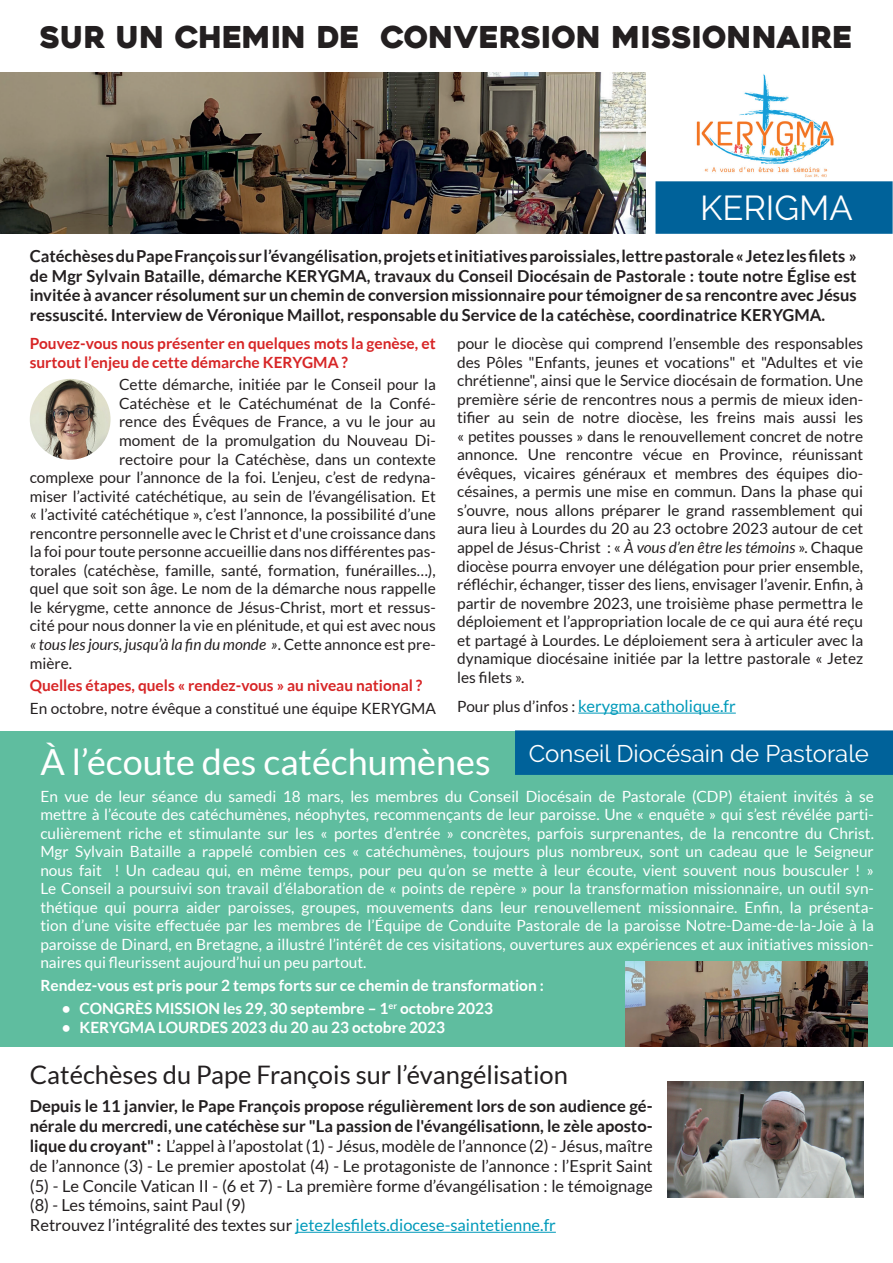
<style>
.page{position:relative;width:893px;height:1263px;background:#fff}
.page>*{position:absolute;margin:0;border:0;box-sizing:border-box;transform-origin:0 0}
.t1{font:36px "Lato";color:#fff}
.t2{font:34.5px "Raleway";color:#fff}
.t3{font:30px "Heavitas";color:#231f20}
.t4{font:25.5px "Lato";color:#231f20}
.t5{font:24px "Raleway";color:#fff}
.t6{font:16.5px/19.8px "Lato";color:#231f20}
.t7{font:700 16.5px/19.8px "Lato";color:#231f20;text-align:justify}
.t8{font:16.5px "Lato";color:#009aba}
.t9{font:15.45px/18.6px "Lato";color:#231f20;text-align:justify}
.t10{font:15.45px/18.6px "Lato";color:#fff;text-align:justify}
.t11{font:700 15.45px "Lato";color:#fff}
.t12{font:700 15.45px/18.6px "Lato";color:#d72526}
.t13{font:italic 15.45px "Lato";color:#231f20}
.s1{font-style:normal}
.s2{font-style:italic}
.s3{font-size:15.45px;color:#231f20}
.s4{font-weight:700}
.s5{color:#009aba}
</style>
<div class="page">
<hr style="left:578px;top:713px;width:158px;height:1px;background:#009aba">
<img style="left:30px;top:379px;width:81px;height:81px;border-radius:40px">
<img style="left:0;top:73px;width:646px;height:161px">
<div style="left:0;top:731px;width:893px;height:316px;background:#5fbd9f"></div>
<hr style="left:296px;top:1232px;width:260px;height:1px;background:#009aba">
<img style="left:668px;top:1082px;width:195px;height:116px">
<img style="left:625px;top:961px;width:243px;height:86px">
<img style="left:696px;top:74px;width:138px;height:104px">
<div style="left:516px;top:731px;width:376px;height:43px;background:#00629a"></div>
<div style="left:515px;top:730px;width:378px;height:45px;border:2px solid #00629a"></div>
<div style="left:656px;top:182px;width:236px;height:51px;background:#00629a"></div>
<div style="left:655px;top:181px;width:238px;height:53px;border:2px solid #00629a"></div>
<h3 class="t3" style="left:40px;top:19px;width:815px">SUR UN CHEMIN DE CONVERSION MISSIONNAIRE</h3>
<h2 class="t2" style="left:700px;top:187px;width:154px">KERIGMA</h2>
<p class="t7" style="left:30px;top:246px;width:829px">Catéchèses du Pape François sur l’évangélisation, projets et initiatives paroissiales, lettre pastorale « Jetez les filets » de Mgr Sylvain Bataille, démarche KERYGMA, travaux du Conseil Diocésain de Pastorale : toute notre Église est invitée à avancer résolument sur un chemin de conversion missionnaire pour témoigner de sa rencontre avec Jésus ressuscité. Interview de Véronique Maillot, responsable du Service de la catéchèse, coordinatrice KERYGMA.</p>
<p class="t12" style="left:30px;top:334px;width:407px">Pouvez-vous nous présenter en quelques mots la genèse, et surtout l’enjeu de cette démarche KERYGMA ?</p>
<p class="t9" style="left:119px;top:375px;width:318px">Cette démarche, initiée par le Conseil pour la</p>
<p class="t9" style="left:119px;top:394px;width:318px">Catéchèse et le Catéchuménat de la Confé-</p>
<p class="t9" style="left:119px;top:412px;width:318px">rence des Évêques de France, a vu le jour au</p>
<p class="t9" style="left:119px;top:431px;width:318px">moment de la promulgation du Nouveau Di-</p>
<p class="t9" style="left:119px;top:449px;width:318px">rectoire pour la Catéchèse, dans un contexte</p>
<p class="t9" style="left:30px;top:468px;width:408px">complexe pour l’annonce de la foi. L’enjeu, c’est de redyna-</p>
<p class="t9" style="left:30px;top:487px;width:408px">miser l’activité catéchétique, au sein de l’évangélisation. Et</p>
<p class="t9" style="left:30px;top:505px;width:408px">« l’activité catéchétique », c’est l’annonce, la possibilité d’une</p>
<p class="t9" style="left:30px;top:524px;width:408px">rencontre personnelle avec le Christ et d'une croissance dans</p>
<p class="t9" style="left:30px;top:542px;width:408px">la foi pour toute personne accueillie dans nos différentes pas-</p>
<p class="t9" style="left:30px;top:561px;width:408px">torales (catéchèse, famille, santé, formation, funérailles…),</p>
<p class="t9" style="left:30px;top:579px;width:408px">quel que soit son âge. Le nom de la démarche nous rappelle</p>
<p class="t9" style="left:30px;top:598px;width:408px">le kérygme, cette annonce de Jésus-Christ, mort et ressus-</p>
<p class="t9" style="left:30px;top:616px;width:408px">cité pour nous donner la vie en plénitude, et qui est avec nous</p>
<p class="t13" style="left:30px;top:636px;width:408px">« tous les jours, jusqu’à la fin du monde »<span class="s1">. Cette annonce est pre-</span></p>
<p class="t9" style="left:30px;top:653px;width:44px">mière.</p>
<p class="t12" style="left:30px;top:676px;width:394px">Quelles étapes, quels « rendez-vous » au niveau national ?</p>
<p class="t9" style="left:30px;top:699px;width:408px">En octobre, notre évêque a constitué une équipe KERYGMA</p>
<h2 class="t2" style="left:646px;top:738px;width:154px">KERIGMA</h2>
<p class="t9" style="left:457px;top:334px;width:408px">pour le diocèse qui comprend l’ensemble des responsables des Pôles "Enfants, jeunes et vocations" et "Adultes et vie chrétienne", ainsi que le Service diocésain de formation. Une première série de rencontres nous a permis de mieux iden&shy;tifier au sein de notre diocèse, les freins mais aussi les « petites pousses » dans le renouvellement concret de notre annonce. Une rencontre vécue en Province, réunissant évêques, vicaires généraux et membres des équipes dio&shy;césaines, a permis une mise en commun. Dans la phase qui s’ouvre, nous allons préparer le grand rassemblement qui aura lieu à Lourdes du 20 au 23 octobre 2023 autour de cet appel de Jésus-Christ : « <span class="s2">À vous d’en être les témoins</span> ». Chaque diocèse pourra envoyer une délégation pour prier ensemble, réfléchir, échanger, tisser des liens, envisager l’avenir. Enfin, à partir de novembre 2023, une troisième phase permettra le déploiement et l’appropriation locale de ce qui aura été reçu et partagé à Lourdes. Le déploiement sera à articuler avec la dynamique diocésaine initiée par la lettre pastorale « Jetez les filets ».</p>
<p class="t8" style="left:457px;top:697px;width:280px"><span class="s3">Pour plus d’infos :</span> kerygma.catholique.fr</p>
<h1 class="t1" style="left:40px;top:741px;width:452px">À l’écoute des catéchumènes</h1>
<p class="t10" style="left:40px;top:787px;width:835px">En vue de leur séance du samedi 18 mars, les membres du Conseil Diocésain de Pastorale (CDP) étaient invités à se mettre à l’écoute des catéchumènes, néophytes, recommençants de leur paroisse. Une « enquête » qui s’est révélée parti&shy;culièrement riche et stimulante sur les « portes d’entrée » concrètes, parfois surprenantes, de la rencontre du Christ.<br>Mgr Sylvain Bataille a rappelé combien ces « catéchumènes, toujours plus nombreux, sont un cadeau que le Seigneur nous fait ! Un cadeau qui, en même temps, pour peu qu’on se mette à leur écoute, vient souvent nous bousculer ! » Le Conseil a poursuivi son travail d’élaboration de « points de repère » pour la transformation missionnaire, un outil syn&shy;thétique qui pourra aider paroisses, groupes, mouvements dans leur renouvellement missionnaire. Enfin, la présenta&shy;tion d’une visite effectuée par les membres de l’Équipe de Conduite Pastorale de la paroisse Notre-Dame-de-la-Joie à la paroisse de Dinard, en Bretagne, a illustré l’intérêt de ces visitations, ouvertures aux expériences et aux initiatives mission&shy;naires qui fleurissent aujourd’hui un peu partout.</p>
<p class="t11" style="left:40px;top:977px;width:505px">Rendez-vous est pris pour 2 temps forts sur ce chemin de transformation :</p>
<p class="t11" style="left:62px;top:999px;width:433px">• CONGRÈS MISSION les 29, 30 septembre – 1<sup>er</sup> octobre 2023</p>
<p class="t11" style="left:62px;top:1018px;width:385px">• KERYGMA LOURDES 2023 du 20 au 23 octobre 2023</p>
<h3 class="t5" style="left:529px;top:740px;width:342px">Conseil Diocésain de Pastorale</h3>
<h3 class="t4" style="left:30px;top:1060px;width:540px">Catéchèses du Pape François sur l’évangélisation</h3>
<p class="t6" style="left:30px;top:1096px;width:624px"><span class="s4">Depuis le 11 janvier, le Pape François propose régulièrement lors de son audience gé&shy;nérale du mercredi, une catéchèse sur "La passion de l'évangélisationn, le zèle aposto&shy;lique du croyant" :</span> L’appel à l’apostolat (1) - Jésus, modèle de l’annonce (2) - Jésus, maître de l’annonce (3) - Le premier apostolat (4) - Le protagoniste de l’annonce : l’Esprit Saint (5) - Le Concile Vatican II - (6 et 7) - La première forme d’évangélisation : le témoignage (8) - Les témoins, saint Paul (9)<br>Retrouvez l’intégralité des textes sur <span class="s5">jetezlesfilets.diocese-saintetienne.fr</span></p>
</div>
